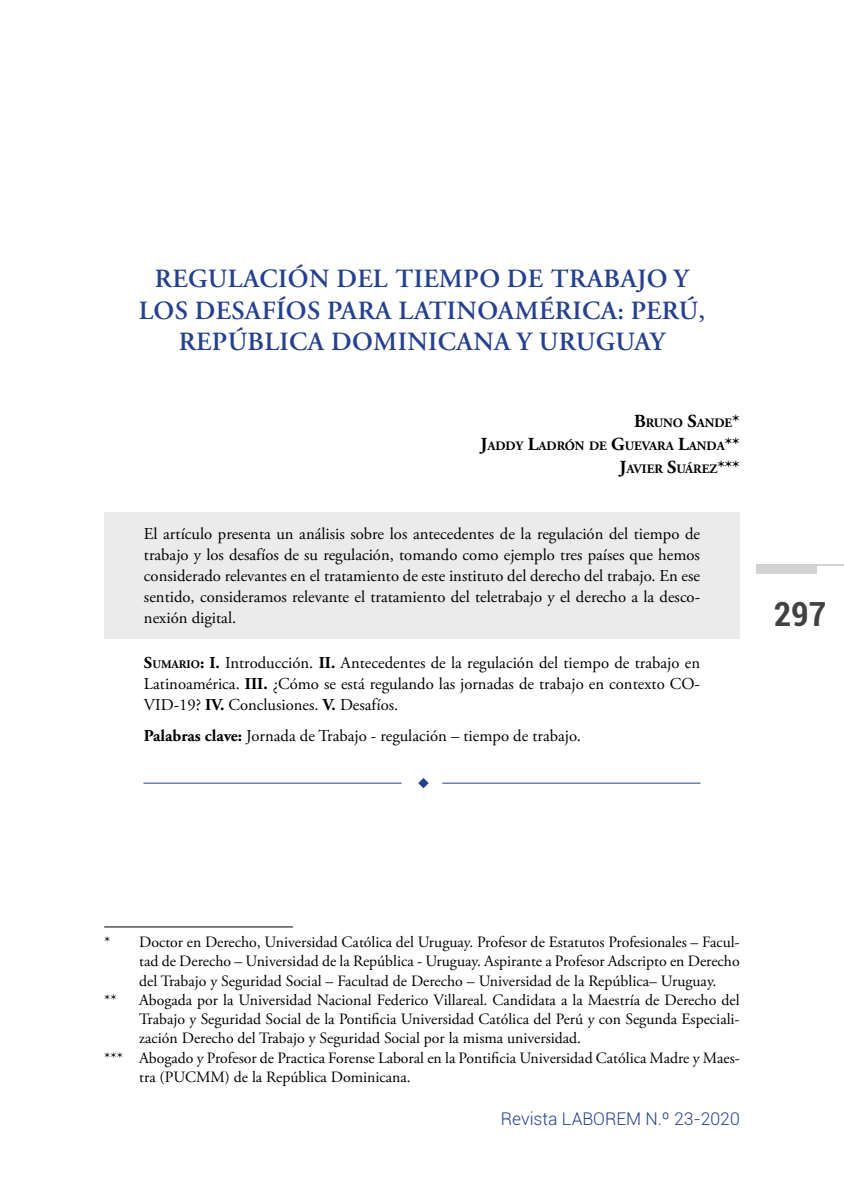
<style>
.page{position:relative;width:844px;height:1191px;background:#fff}
.page>*{position:absolute;margin:0;border:0;box-sizing:border-box;transform-origin:0 0}
.t1{font:700 condensed 33.25px "Roboto";color:#414042}
.t2{font:600 26.25px/31.5px "Adobe Garamond Pro";letter-spacing:.015em;color:#25408f;text-align:center}
.t3{font:300 17.5px "Roboto";color:#25408f}
.t4{font:16.62px/21px "Adobe Garamond Pro";color:#000;text-align:justify}
.t5{font:15.75px "Adobe Garamond Pro";color:#000}
.t6{font:700 12.78px/22.8px "Adobe Garamond Pro";color:#000;text-align:right}
.s1{font-size:18.38px}
.s2{font-weight:700}
.s3{font-weight:700;font-size:11.72px}
</style>
<div class="page">
<div style="left:756px;top:565px;width:60px;height:9px;background:#d1d3d4"></div>
<svg style="left:816px;top:565px;width:27px;height:1px"></svg>
<div style="left:104px;top:512px;width:635px;height:127px;background:#ebebec"></div>
<hr style="left:143px;top:782px;width:258px;height:1px;background:#25408f">
<hr style="left:442px;top:782px;width:258px;height:1px;background:#25408f">
<svg style="left:418px;top:778px;width:10px;height:10px"></svg>
<hr style="left:104px;top:926px;width:189px;height:1px;background:#000">
<h2 class="t2" style="left:139px;top:263px;width:567px">REGULACIÓN DEL TIEMPO DE TRABAJO Y<br>LOS DESAFÍOS PARA LATINOAMÉRICA: PERÚ,<br>REPÚBLICA DOMINICANA Y URUGUAY</h2>
<p class="t6" style="left:480px;top:412px;width:261px"><span class="s1">B</span>RUNO <span class="s1">S</span>ANDE<span class="s1">*<br>J</span>ADDY <span class="s1">L</span>ADRÓN DE <span class="s1">G</span>UEVARA <span class="s1">L</span>ANDA<span class="s1">**<br>J</span>AVIER <span class="s1">S</span>UÁREZ<span class="s1">***</span></p>
<p class="t4" style="left:144px;top:523px;width:557px">El artículo presenta un análisis sobre los antecedentes de la regulación del tiempo de trabajo y los desafíos de su regulación, tomando como ejemplo tres países que hemos considerado relevantes en el tratamiento de este instituto del derecho del trabajo. En ese sentido, consideramos relevante el tratamiento del teletrabajo y el derecho a la desco&shy;nexión digital.</p>
<p class="t4" style="left:144px;top:653px;width:557px"><span class="s2">S</span><span class="s3">UMARIO</span><span class="s2">:</span> <span class="s2">I.</span> Introducción. <span class="s2">II.</span> Antecedentes de la regulación del tiempo de trabajo en Latinoamérica. <span class="s2">III.</span> ¿Cómo se está regulando las jornadas de trabajo en contexto CO-VID-19? <span class="s2">IV.</span> Conclusiones. <span class="s2">V.</span> Desafíos.</p>
<p class="t4" style="left:144px;top:726px;width:438px"><span class="s2">Palabras clave:</span> Jornada de Trabajo - regulación – tiempo de trabajo.</p>
<h1 class="t1" style="left:773px;top:591px;width:54px">297</h1>
<p class="t5" style="left:104px;top:932px;width:636px">* Doctor en Derecho, Universidad Católica del Uruguay. Profesor de Estatutos Profesionales – Facul-</p>
<p class="t5" style="left:139px;top:951px;width:601px">tad de Derecho – Universidad de la República - Uruguay. Aspirante a Profesor Adscripto en Derecho</p>
<p class="t5" style="left:139px;top:971px;width:578px">del Trabajo y Seguridad Social – Facultad de Derecho – Universidad de la República– Uruguay.</p>
<p class="t5" style="left:104px;top:990px;width:14px">**</p>
<p class="t5" style="left:139px;top:990px;width:601px">Abogada por la Universidad Nacional Federico Villareal. Candidata a la Maestría de Derecho del</p>
<p class="t5" style="left:139px;top:1009px;width:601px">Trabajo y Seguridad Social de la Pontificia Universidad Católica del Perú y con Segunda Especiali-</p>
<p class="t5" style="left:139px;top:1028px;width:443px">zación Derecho del Trabajo y Seguridad Social por la misma universidad.</p>
<p class="t5" style="left:104px;top:1048px;width:637px">*** Abogado y Profesor de Practica Forense Laboral en la Pontificia Universidad Católica Madre y Maes-</p>
<p class="t5" style="left:139px;top:1067px;width:273px">tra (PUCMM) de la República Dominicana.</p>
<p class="t3" style="left:500px;top:1106px;width:240px">Revista LABOREM N.º 23-2020</p>
</div>
